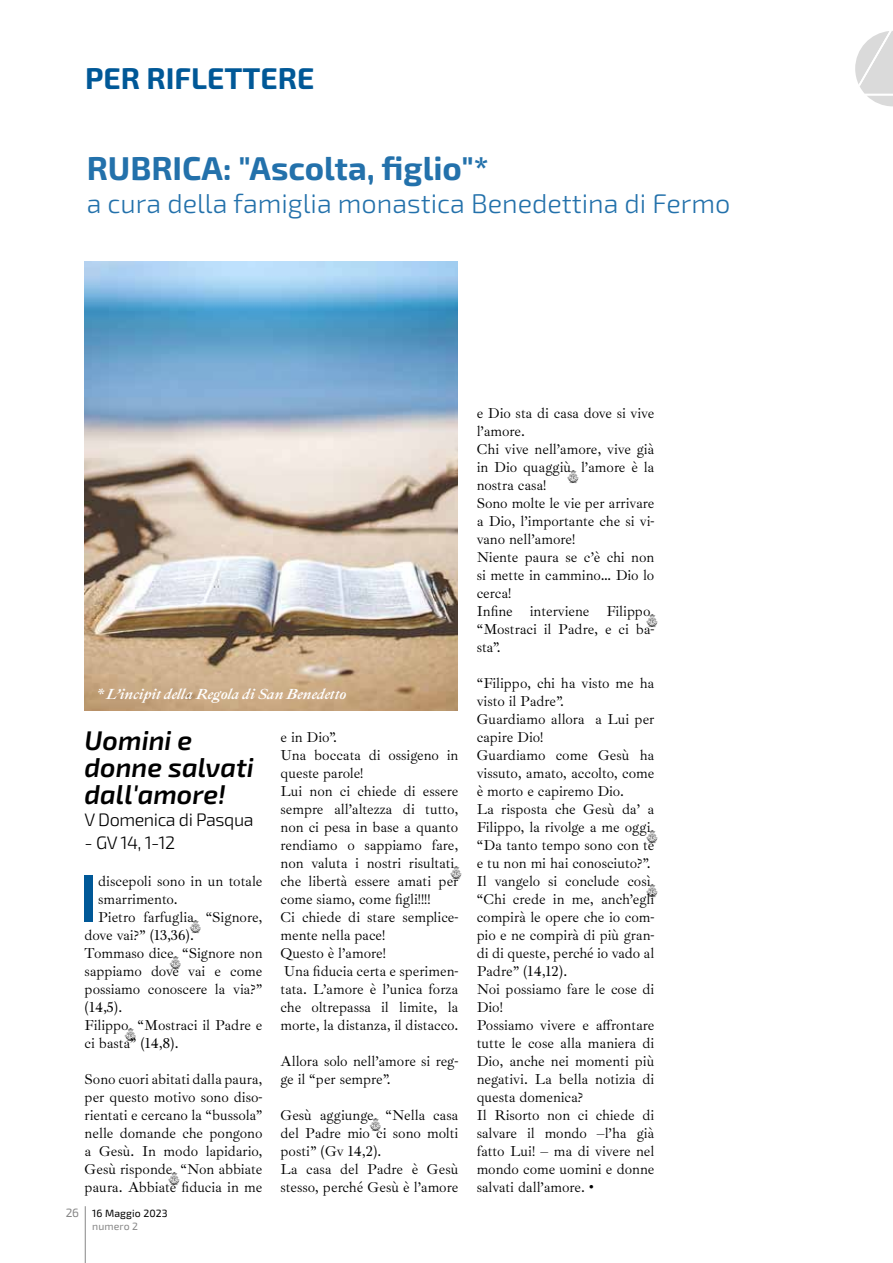
<style>
.page{position:relative;width:893px;height:1263px;background:#fff}
.page>*{position:absolute;margin:0;border:0;box-sizing:border-box;transform-origin:0 0}
.t1{font:600 66.9px "Exo 2.0";color:#005897}
.t2{font:700 33px "Exo 2.0";color:#2371ab}
.t3{font:700 30px "Exo 2.0";color:#005897}
.t4{font:300 27px "Exo 2.0";color:#2371ab}
.t5{font:italic 600 27px/27px "Exo 2.0";color:#000}
.t6{font:300 18px "Exo 2.0";letter-spacing:-.025em;color:#000}
.t7{font:italic 15px "Ibarra Real Nova";color:#fff}
.t8{font:14.7px/18px "Ibarra Real Nova";color:#000}
.t9{font:12px "Exo 2.0";color:#878787}
.t10{font:10.5px "Exo 2.0";letter-spacing:.01em;color:#000}
.t11{font:10.5px "Exo 2.0";letter-spacing:.01em;color:#878787}
</style>
<div class="page">
<svg style="left:855px;top:31px;width:38px;height:75px"></svg>
<hr style="left:85px;top:1206px;width:1px;height:57px;background:#878787">
<img style="left:85px;top:261px;width:373px;height:449px">
<h3 class="t3" style="left:85px;top:61px;width:231px">PER RIFLETTERE</h3>
<h2 class="t2" style="left:87px;top:149px;width:403px">RUBRICA: "Ascolta, figlio"*</h2>
<h3 class="t4" style="left:87px;top:188px;width:645px">a cura della famiglia monastica Benedettina di Fermo</h3>
<p class="t7" style="left:96px;top:686px;width:252px">* L’incipit della Regola di San Benedetto</p>
<h3 class="t5" style="left:85px;top:727px;width:171px">Uomini e donne salvati dall'amore!</h3>
<p class="t6" style="left:85px;top:810px;width:170px">V Domenica di Pasqua</p>
<p class="t6" style="left:85px;top:832px;width:92px">- GV 14, 1-12</p>
<h1 class="t1" style="left:79px;top:858px;width:20px">I</h1>
<p class="t8" style="left:98px;top:872px;width:166px">discepoli sono in un totale</p>
<p class="t8" style="left:98px;top:890px;width:81px">smarrimento.</p>
<p class="t8" style="left:98px;top:908px;width:166px">Pietro farfuglia: “Signore,</p>
<p class="t8" style="left:85px;top:926px;width:111px">dove vai?” (13,36).</p>
<p class="t8" style="left:85px;top:944px;width:179px">Tommaso dice: “Signore non</p>
<p class="t8" style="left:85px;top:962px;width:179px">sappiamo dove vai e come</p>
<p class="t8" style="left:85px;top:980px;width:179px">possiamo conoscere la via?”</p>
<p class="t8" style="left:85px;top:998px;width:39px">(14,5).</p>
<p class="t8" style="left:85px;top:1016px;width:179px">Filippo: “Mostraci il Padre e</p>
<p class="t8" style="left:85px;top:1034px;width:95px">ci basta” (14,8).</p>
<p class="t8" style="left:85px;top:1070px;width:179px;text-align:justify">Sono cuori abitati dalla paura, per questo motivo sono diso&shy;rientati e cercano la “bussola” nelle domande che pongono a Gesù. In modo lapidario, Gesù risponde: “Non abbiate paura. Abbiate fiducia in me</p>
<p class="t9" style="left:66px;top:1206px;width:15px">26</p>
<p class="t10" style="left:92px;top:1207px;width:77px">16 Maggio 2023</p>
<p class="t11" style="left:92px;top:1220px;width:47px">numero 2</p>
<p class="t8" style="left:280px;top:728px;width:179px">e in Dio”.<br>Una boccata di ossigeno in queste parole!<br>Lui non ci chiede di essere sempre all’altezza di tutto, non ci pesa in base a quanto rendiamo o sappiamo fare, non valuta i nostri risultati: che libertà essere amati per come siamo, come figli!!!!<br>Ci chiede di stare semplice&shy;mente nella pace!<br>Questo è l’amore!<br>Una fiducia certa e sperimen&shy;tata. L’amore è l’unica forza che oltrepassa il limite, la morte, la distanza, il distacco.</p>
<p class="t8" style="left:280px;top:1052px;width:179px">Allora solo nell’amore si reg&shy;ge il “per sempre”.</p>
<p class="t8" style="left:280px;top:1106px;width:179px">Gesù aggiunge: “Nella casa del Padre mio ci sono molti posti” (Gv 14,2).<br>La casa del Padre è Gesù stesso, perché Gesù è l’amore</p>
<p class="t8" style="left:477px;top:404px;width:179px">e Dio sta di casa dove si vive l’amore.<br>Chi vive nell’amore, vive già in Dio quaggiù: l’amore è la nostra casa!<br>Sono molte le vie per arrivare a Dio, l’importante che si vi&shy;vano nell’amore!<br>Niente paura se c’è chi non si mette in cammino… Dio lo cerca!<br>Infine interviene Filippo: “Mostraci il Padre, e ci ba&shy;sta”.</p>
<p class="t8" style="left:477px;top:674px;width:179px">“Filippo, chi ha visto me ha visto il Padre”.<br>Guardiamo allora a Lui per capire Dio!<br>Guardiamo come Gesù ha vissuto, amato, accolto, come è morto e capiremo Dio.<br>La risposta che Gesù da’ a<br>Filippo, la rivolge a me oggi: “Da tanto tempo sono con te e tu non mi hai conosciuto?”.<br>Il vangelo si conclude così: “Chi crede in me, anch’egli compirà le opere che io com&shy;pio e ne compirà di più gran&shy;di di queste, perché io vado al<br>Padre” (14,12).<br>Noi possiamo fare le cose di<br>Dio!<br>Possiamo vivere e affrontare tutte le cose alla maniera di<br>Dio, anche nei momenti più negativi. La bella notizia di questa domenica?<br>Il Risorto non ci chiede di salvare il mondo –l’ha già fatto Lui! – ma di vivere nel mondo come uomini e donne salvati dall’amore. •</p>
</div>
